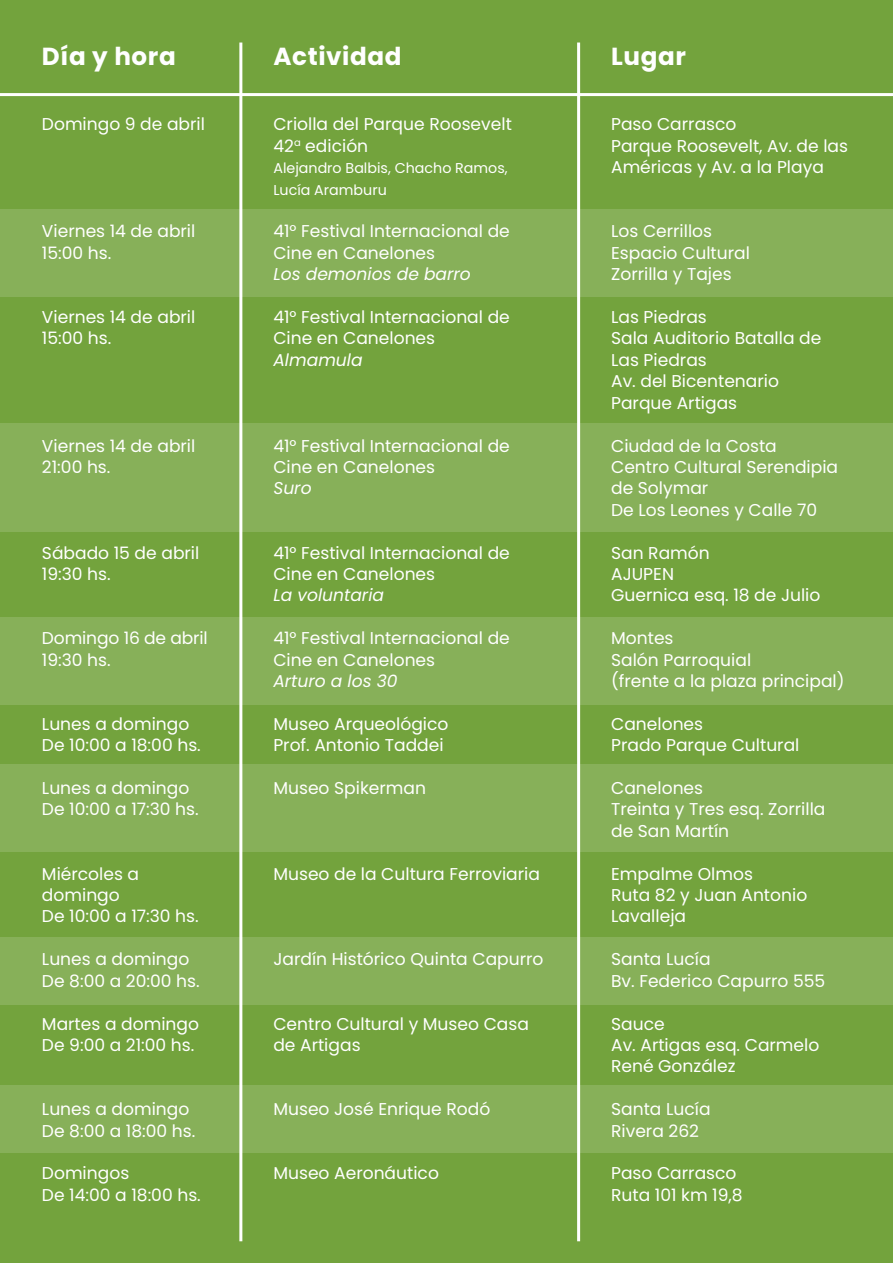
<style>
.page{position:relative;width:893px;height:1263px;background:#73a33d}
.page>*{position:absolute;margin:0;border:0;box-sizing:border-box;transform-origin:0 0}
.t1{font:700 24.6px "Poppins";letter-spacing:.025em;color:#fff}
.t2{font:17.1px/21.5px "Poppins";color:#fff}
.t3{font:italic 17.1px "Poppins";color:#fff}
.t4{font:14.25px/21.5px "Poppins";color:#fff}
</style>
<div class="page">
<div style="left:0;top:210px;width:893px;height:87px;background:#87b059"></div>
<div style="left:0;top:618px;width:893px;height:87px;background:#87b059"></div>
<div style="left:0;top:765px;width:893px;height:87px;background:#87b059"></div>
<div style="left:0;top:937px;width:893px;height:68px;background:#87b059"></div>
<div style="left:0;top:1085px;width:893px;height:68px;background:#87b059"></div>
<div style="left:0;top:424px;width:893px;height:108px;background:#87b059"></div>
<hr style="left:239px;top:43px;width:3px;height:1198px;background:#fff">
<hr style="left:577px;top:43px;width:3px;height:1198px;background:#fff">
<hr style="left:0;top:93px;width:893px;height:3px;background:#fff">
<h1 class="t1" style="left:42px;top:42px;width:135px">Día y hora</h1>
<h1 class="t1" style="left:273px;top:42px;width:130px">Actividad</h1>
<h1 class="t1" style="left:611px;top:42px;width:76px">Lugar</h1>
<p class="t2" style="left:42px;top:114px;width:165px">Domingo 9 de abril</p>
<p class="t2" style="left:42px;top:221px;width:155px">Viernes 14 de abril<br>15:00 hs.</p>
<p class="t2" style="left:42px;top:306px;width:155px">Viernes 14 de abril<br>15:00 hs.</p>
<p class="t2" style="left:42px;top:435px;width:155px">Viernes 14 de abril<br>21:00 hs.</p>
<p class="t2" style="left:42px;top:542px;width:159px">Sábado 15 de abril<br>19:30 hs.</p>
<p class="t2" style="left:42px;top:627px;width:167px">Domingo 16 de abril<br>19:30 hs.</p>
<p class="t2" style="left:42px;top:713px;width:160px">Lunes a domingo<br>De 10:00 a 18:00 hs.</p>
<p class="t2" style="left:42px;top:777px;width:158px">Lunes a domingo<br>De 10:00 a 17:30 hs.</p>
<p class="t2" style="left:42px;top:863px;width:158px">Miércoles a domingo<br>De 10:00 a 17:30 hs.</p>
<p class="t2" style="left:42px;top:949px;width:159px">Lunes a domingo<br>De 8:00 a 20:00 hs.</p>
<p class="t2" style="left:42px;top:1013px;width:159px">Martes a domingo<br>De 9:00 a 21:00 hs.</p>
<p class="t2" style="left:42px;top:1098px;width:155px">Lunes a domingo<br>De 8:00 a 18:00 hs.</p>
<p class="t2" style="left:42px;top:1163px;width:160px">Domingos<br>De 14:00 a 18:00 hs.</p>
<p class="t2" style="left:273px;top:114px;width:240px">Criolla del Parque Roosevelt<br>42<sup>a</sup> edición</p>
<p class="t4" style="left:273px;top:158px;width:236px">Alejandro Balbis, Chacho Ramos,<br>Lucía Aramburu</p>
<p class="t2" style="left:273px;top:221px;width:238px">41° Festival Internacional de<br>Cine en Canelones</p>
<p class="t3" style="left:273px;top:264px;width:199px">Los demonios de barro</p>
<p class="t2" style="left:273px;top:306px;width:238px">41° Festival Internacional de<br>Cine en Canelones</p>
<p class="t3" style="left:273px;top:350px;width:91px">Almamula</p>
<p class="t2" style="left:273px;top:435px;width:238px">41° Festival Internacional de<br>Cine en Canelones</p>
<p class="t3" style="left:273px;top:478px;width:40px">Suro</p>
<p class="t2" style="left:273px;top:542px;width:238px">41° Festival Internacional de<br>Cine en Canelones</p>
<p class="t3" style="left:273px;top:585px;width:112px">La voluntaria</p>
<p class="t2" style="left:273px;top:627px;width:238px">41° Festival Internacional de<br>Cine en Canelones</p>
<p class="t3" style="left:273px;top:671px;width:126px">Arturo a los 30</p>
<p class="t2" style="left:273px;top:713px;width:177px">Museo Arqueológico<br>Prof. Antonio Taddei</p>
<p class="t2" style="left:273px;top:777px;width:154px">Museo Spikerman</p>
<p class="t2" style="left:273px;top:863px;width:268px">Museo de la Cultura Ferroviaria</p>
<p class="t2" style="left:273px;top:949px;width:272px">Jardín Histórico Quinta Capurro</p>
<p class="t2" style="left:273px;top:1013px;width:257px">Centro Cultural y Museo Casa de Artigas</p>
<p class="t2" style="left:273px;top:1098px;width:218px">Museo José Enrique Rodó</p>
<p class="t2" style="left:273px;top:1163px;width:167px">Museo Aeronáutico</p>
<p class="t2" style="left:611px;top:114px;width:238px">Paso Carrasco<br>Parque Roosevelt, Av. de las<br>Américas y Av. a la Playa</p>
<p class="t2" style="left:611px;top:221px;width:140px">Los Cerrillos<br>Espacio Cultural<br>Zorrilla y Tajes</p>
<p class="t2" style="left:611px;top:306px;width:212px">Las Piedras<br>Sala Auditorio Batalla de<br>Las Piedras<br>Av. del Bicentenario<br>Parque Artigas</p>
<p class="t2" style="left:611px;top:435px;width:229px">Ciudad de la Costa<br>Centro Cultural Serendipia de Solymar<br>De Los Leones y Calle 70</p>
<p class="t2" style="left:611px;top:542px;width:211px">San Ramón<br>AJUPEN<br>Guernica esq. 18 de Julio</p>
<p class="t2" style="left:611px;top:627px;width:235px">Montes<br>Salón Parroquial<br>(frente a la plaza principal)</p>
<p class="t2" style="left:611px;top:713px;width:190px">Canelones<br>Prado Parque Cultural</p>
<p class="t2" style="left:611px;top:777px;width:216px">Canelones<br>Treinta y Tres esq. Zorrilla de San Martín</p>
<p class="t2" style="left:611px;top:863px;width:198px">Empalme Olmos<br>Ruta 82 y Juan Antonio<br>Lavalleja</p>
<p class="t2" style="left:611px;top:949px;width:216px">Santa Lucía<br>Bv. Federico Capurro 555</p>
<p class="t2" style="left:611px;top:1013px;width:210px">Sauce<br>Av. Artigas esq. Carmelo<br>René González</p>
<p class="t2" style="left:611px;top:1098px;width:101px">Santa Lucía<br>Rivera 262</p>
<p class="t2" style="left:611px;top:1163px;width:133px">Paso Carrasco<br>Ruta 101 km 19,8</p>
</div>
